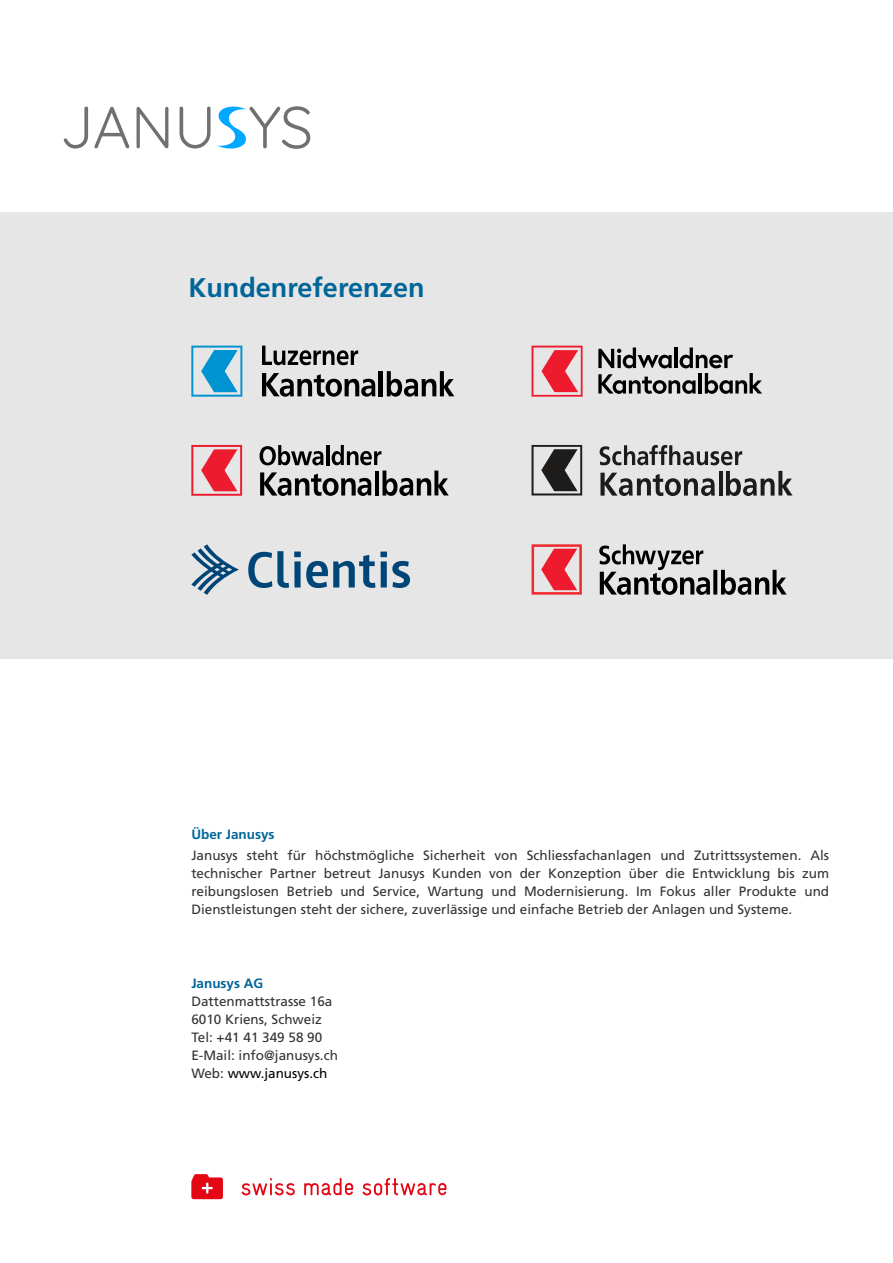
<style>
.page{position:relative;width:893px;height:1263px;background:#fff}
.page>*{position:absolute;margin:0;border:0;box-sizing:border-box;transform-origin:0 0}
.t1{font:700 27px "Frutiger LT Std";color:#069}
.t2{font:13.5px/18px "Frutiger LT Std";color:#333;text-align:justify}
.t3{font:700 13.5px "Frutiger LT Std";color:#069}
.s1{color:#000}
</style>
<div class="page">
<div style="left:0;top:213px;width:893px;height:446px;background:#e6e6e6"></div>
<div style="left:531px;top:544px;width:51px;height:51px;border:3px solid #ef2c30"></div>
<svg style="left:541px;top:549px;width:36px;height:41px"></svg>
<svg style="left:599px;top:544px;width:188px;height:51px"></svg>
<svg style="left:191px;top:544px;width:48px;height:51px"></svg>
<svg style="left:248px;top:551px;width:162px;height:37px"></svg>
<svg style="left:719px;top:471px;width:3px;height:25px"></svg>
<svg style="left:726px;top:471px;width:67px;height:25px"></svg>
<svg style="left:600px;top:445px;width:142px;height:20px"></svg>
<svg style="left:531px;top:445px;width:51px;height:50px"></svg>
<svg style="left:600px;top:473px;width:115px;height:23px"></svg>
<svg style="left:191px;top:445px;width:51px;height:51px"></svg>
<svg style="left:259px;top:445px;width:64px;height:20px"></svg>
<hr style="left:326px;top:445px;width:3px;height:20px;background:#000">
<svg style="left:331px;top:445px;width:50px;height:20px"></svg>
<svg style="left:260px;top:472px;width:111px;height:24px"></svg>
<hr style="left:375px;top:471px;width:4px;height:24px;background:#000">
<svg style="left:383px;top:471px;width:66px;height:25px"></svg>
<svg style="left:531px;top:346px;width:52px;height:51px"></svg>
<svg style="left:598px;top:347px;width:164px;height:47px"></svg>
<svg style="left:191px;top:346px;width:51px;height:51px"></svg>
<svg style="left:262px;top:346px;width:96px;height:19px"></svg>
<svg style="left:262px;top:373px;width:113px;height:24px"></svg>
<hr style="left:379px;top:371px;width:4px;height:25px;background:#000">
<svg style="left:387px;top:371px;width:67px;height:26px"></svg>
<svg style="left:64px;top:107px;width:24px;height:42px"></svg>
<svg style="left:94px;top:107px;width:35px;height:41px"></svg>
<svg style="left:137px;top:107px;width:31px;height:41px"></svg>
<svg style="left:180px;top:107px;width:31px;height:41px"></svg>
<svg style="left:217px;top:106px;width:93px;height:43px"></svg>
<svg style="left:191px;top:1174px;width:32px;height:25px"></svg>
<svg style="left:362px;top:1178px;width:84px;height:17px"></svg>
<svg style="left:304px;top:1178px;width:49px;height:17px"></svg>
<svg style="left:242px;top:1178px;width:53px;height:17px"></svg>
<h1 class="t1" style="left:188px;top:273px;width:238px">Kundenreferenzen</h1>
<p class="t3" style="left:191px;top:827px;width:85px">Über Janusys</p>
<p class="t2" style="left:191px;top:847px;width:639px">Janusys steht für höchstmögliche Sicherheit von Schliessfachanlagen und Zutrittssystemen. Als technischer Partner betreut Janusys Kunden von der Konzeption über die Entwicklung bis zum reibungslosen Betrieb und Service, Wartung und Modernisierung. Im Fokus aller Produkte und Dienstleistungen steht der sichere, zuverlässige und einfache Betrieb der Anlagen und Systeme.</p>
<p class="t3" style="left:191px;top:976px;width:73px">Janusys AG</p>
<p class="t2" style="left:191px;top:993px;width:148px;text-align:left">Dattenmattstrasse 16a<br>6010 Kriens, Schweiz<br>Tel: +41 41 349 58 90<br>E-Mail: info@janusys.ch<br>Web: <span class="s1">www.janusys.ch</span></p>
</div>
